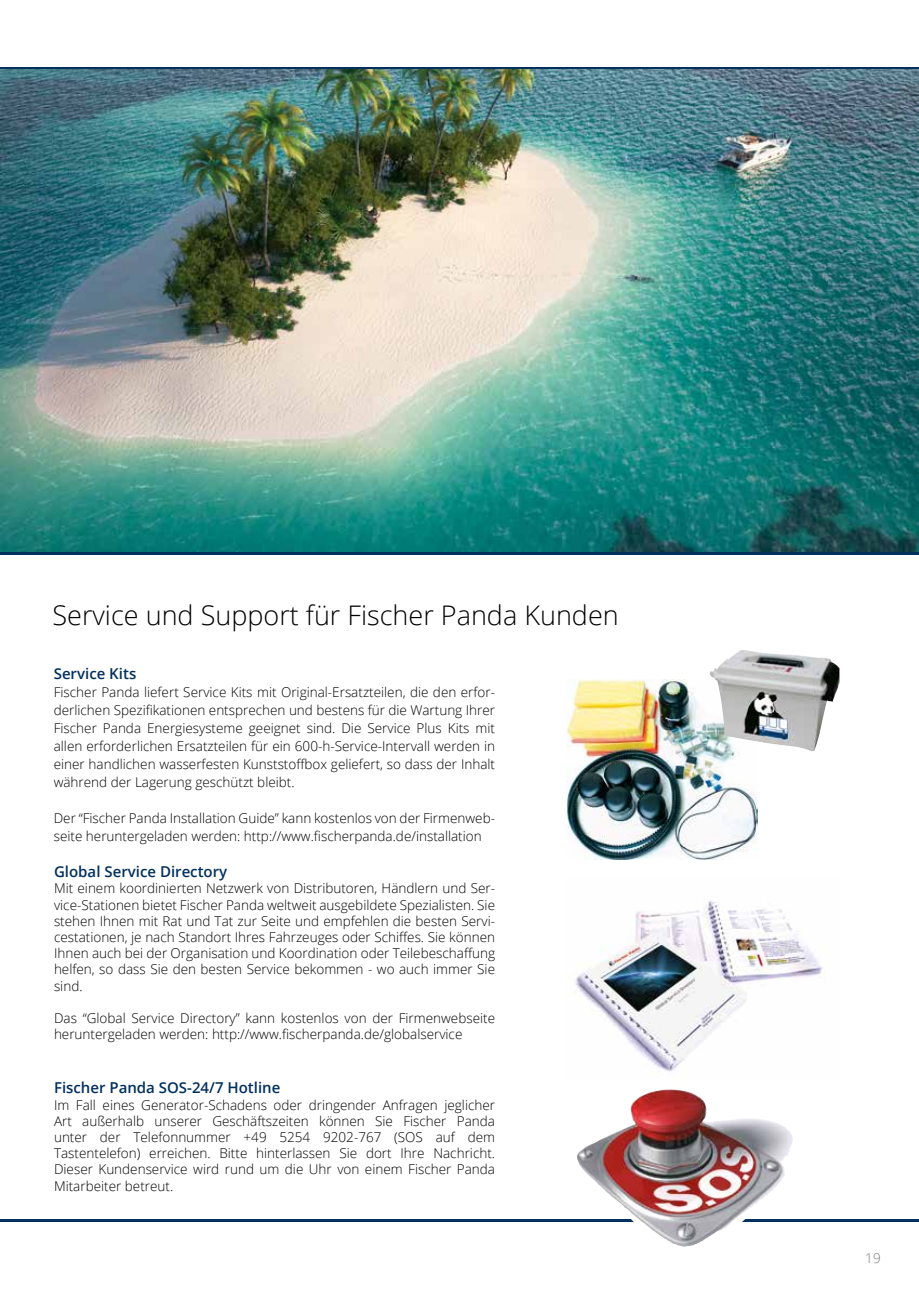
<style>
.page{position:relative;width:919px;height:1289px;background:#fff}
.page>*{position:absolute;margin:0;border:0;box-sizing:border-box;transform-origin:0 0}
.t1{font:300 27px "Open Sans";color:#000}
.t2{font:600 15px "Open Sans";color:#00305d}
.t3{font:300 13.5px/16.2px "Open Sans";color:#000;text-align:justify}
.t4{font:300 13.5px "Open Sans";color:#777776}
</style>
<div class="page">
<hr style="left:0;top:67px;width:918px;height:2px;background:#00305d">
<hr style="left:0;top:1219px;width:918px;height:2px;background:#00305d">
<img style="left:566px;top:679px;width:191px;height:180px">
<img style="left:709px;top:650px;width:130px;height:101px">
<img style="left:574px;top:900px;width:251px;height:172px">
<img style="left:576px;top:1092px;width:201px;height:154px">
<img style="left:1px;top:69px;width:917px;height:482px">
<img style="left:0;top:69px;width:1px;height:482px">
<hr style="left:0;top:551px;width:918px;height:3px;background:#00305d">
<h1 class="t1" style="left:52px;top:596px;width:568px">Service und Support für Fischer Panda Kunden</h1>
<p class="t2" style="left:54px;top:663px;width:84px">Service Kits</p>
<p class="t3" style="left:54px;top:682px;width:443px;line-height:18px">Fischer Panda liefert Service Kits mit Original-Ersatzteilen, die den erfor&shy;derlichen Spezifikationen entsprechen und bestens für die Wartung Ihrer Fischer Panda Energiesysteme geeignet sind. Die Service Plus Kits mit allen erforderlichen Ersatzteilen für ein 600-h-Service-Intervall werden in einer handlichen wasserfesten Kunststoffbox geliefert, so dass der Inhalt während der Lagerung geschützt bleibt.</p>
<p class="t3" style="left:54px;top:808px;width:443px;line-height:18px">Der “Fischer Panda Installation Guide” kann kostenlos von der Firmenweb&shy;seite heruntergeladen werden: http://www.fischerpanda.de/installation</p>
<p class="t2" style="left:54px;top:861px;width:175px">Global Service Directory</p>
<p class="t3" style="left:54px;top:880px;width:442px">Mit einem koordinierten Netzwerk von Distributoren, Händlern und Ser&shy;vice-Stationen bietet Fischer Panda weltweit ausgebildete Spezialisten. Sie stehen Ihnen mit Rat und Tat zur Seite und empfehlen die besten Servi&shy;cestationen, je nach Standort Ihres Fahrzeuges oder Schiffes. Sie können Ihnen auch bei der Organisation und Koordination oder Teilebeschaffung helfen, so dass Sie den besten Service bekommen - wo auch immer Sie sind.</p>
<p class="t3" style="left:54px;top:1009px;width:442px">Das “Global Service Directory” kann kostenlos von der Firmenwebseite heruntergeladen werden: http://www.fischerpanda.de/globalservice</p>
<p class="t2" style="left:54px;top:1077px;width:228px">Fischer Panda SOS-24/7 Hotline</p>
<p class="t3" style="left:54px;top:1096px;width:442px">Im Fall eines Generator-Schadens oder dringender Anfragen jeglicher Art außerhalb unserer Geschäftszeiten können Sie Fischer Panda unter der Telefonnummer +49 5254 9202-767 (SOS auf dem Tastentelefon) erreichen. Bitte hinterlassen Sie dort Ihre Nachricht.<br>Dieser Kundenservice wird rund um die Uhr von einem Fischer Panda Mitarbeiter betreut.</p>
<p class="t4" style="left:865px;top:1249px;width:17px">19</p>
</div>
